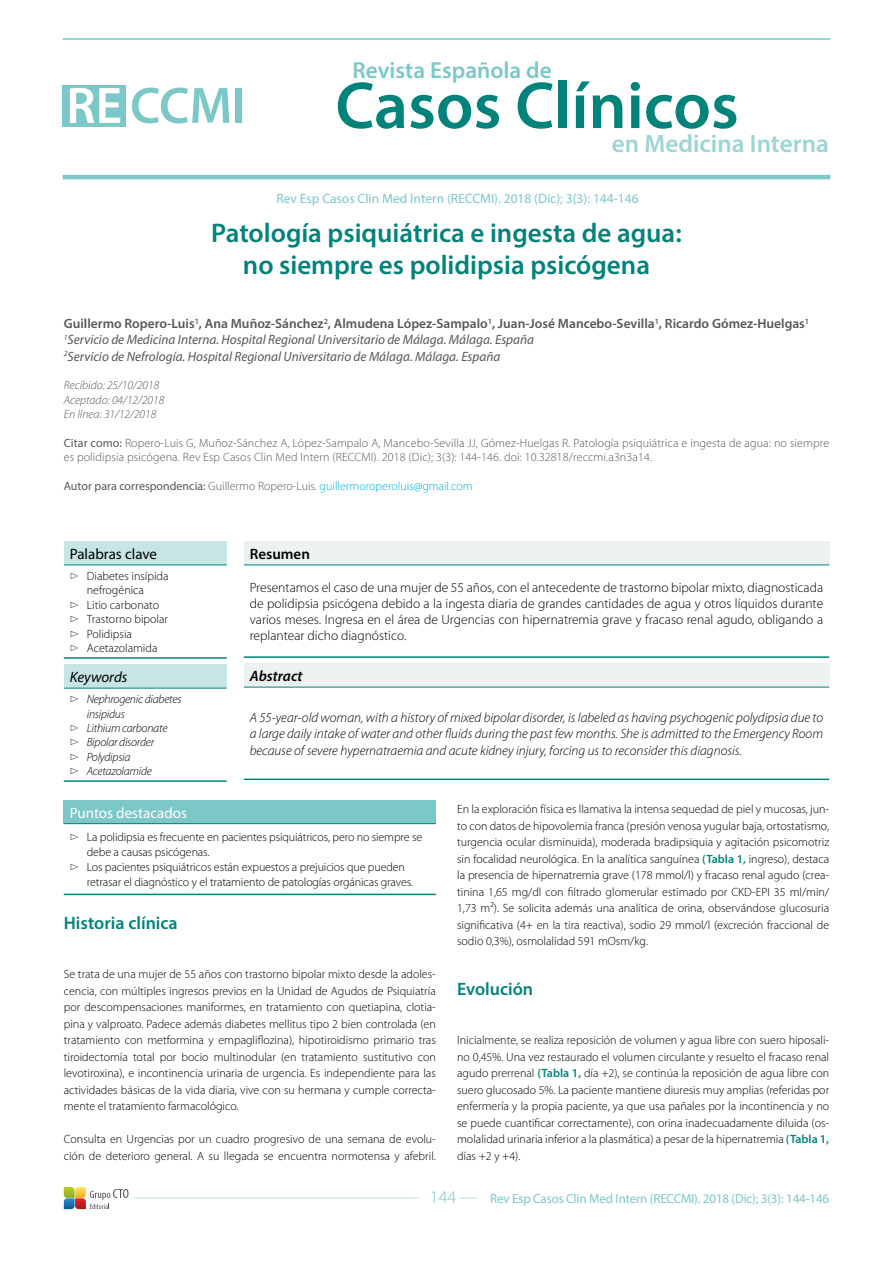
<style>
.page{position:relative;width:893px;height:1263px;background:#fff}
.page>*{position:absolute;margin:0;border:0;box-sizing:border-box;transform-origin:0 0}
.t1{font:600 66.75px "Myriad Pro";color:#00837b}
.t2{font:600 27px/32.4px "Myriad Pro";color:#00837b;text-align:center}
.t3{font:600 25.2px "Myriad Pro";color:#9dd4d4}
.t4{font:600 23.25px "Myriad Pro";color:#7cc8c9}
.t5{font:600 18px "Myriad Pro";color:#00837b}
.t6{font:300 18px "Myriad Pro";color:#7cc8c9}
.t7{font:15px "Myriad Pro";color:#fff}
.t8{font:15px "Myriad Pro";color:#000}
.t9{font:italic 15px "Myriad Pro";color:#000}
.t10{font:italic 600 15px "Myriad Pro";color:#000}
.t11{font:600 15px "Myriad Pro";color:#000}
.t12{font:300 13.5px/16.2px "Myriad Pro";color:#000;text-align:justify}
.t13{font:italic 300 13.5px/16.2px "Myriad Pro";color:#000;text-align:justify}
.t14{font:italic 13.5px/16.2px "Myriad Pro";color:#58585a}
.t15{font:13.5px "Myriad Pro";color:#7cc8c9}
.t16{font:13.2px "Myriad Pro";letter-spacing:-.01em;color:#7cc8c9}
.t17{font:300 12px/16.5px "Myriad Pro";color:#000;text-align:justify}
.t18{font:300 12px/14.4px "Myriad Pro";letter-spacing:.01em;color:#58585a}
.t19{font:italic 300 12px "Myriad Pro";letter-spacing:-.02em;color:#000}
.t20{font:300 12px "Myriad Pro";color:#00b0e6}
.t21{font:italic 300 12px/14.4px "Myriad Pro";color:#58585a}
.s1{font-weight:600;font-style:normal}
.s2{font-weight:400}
.s3{font-weight:400;color:#58585a}
.s4{color:#58585a}
.s5{font-weight:600;color:#00837b}
</style>
<div class="page">
<div style="left:63px;top:85px;width:63px;height:41px;background:#7cc8c9"></div>
<svg style="left:70px;top:88px;width:50px;height:35px"></svg>
<svg style="left:132px;top:88px;width:97px;height:35px"></svg>
<div style="left:236px;top:88px;width:6px;height:35px;background:#7cc8c9"></div>
<hr style="left:63px;top:38px;width:767px;height:2px;background:#7cc8c9">
<hr style="left:63px;top:175px;width:767px;height:4px;background:#7cc8c9">
<hr style="left:134px;top:1198px;width:285px;height:1px;background:#b9dfdf">
<svg style="left:460px;top:1198px;width:17px;height:1px"></svg>
<svg style="left:64px;top:1187px;width:65px;height:22px"></svg>
<div style="left:64px;top:542px;width:163px;height:23px;background:#c6e5e4"></div>
<hr style="left:64px;top:657px;width:163px;height:2px;background:#00837b">
<hr style="left:64px;top:564px;width:163px;height:1px;background:#00837b">
<div style="left:64px;top:665px;width:163px;height:23px;background:#c6e5e4"></div>
<hr style="left:64px;top:780px;width:163px;height:2px;background:#00837b">
<hr style="left:64px;top:688px;width:163px;height:1px;background:#00837b">
<div style="left:244px;top:542px;width:585px;height:23px;background:#ebf2f1"></div>
<hr style="left:244px;top:656px;width:585px;height:2px;background:#00837b">
<hr style="left:244px;top:564px;width:585px;height:1px;background:#00837b">
<div style="left:244px;top:664px;width:585px;height:23px;background:#ebf2f1"></div>
<hr style="left:244px;top:779px;width:585px;height:1px;background:#00837b">
<hr style="left:244px;top:687px;width:585px;height:1px;background:#00837b">
<div style="left:64px;top:800px;width:372px;height:24px;background:#7cc8c9"></div>
<hr style="left:64px;top:823px;width:372px;height:1px;background:#00837b">
<hr style="left:64px;top:894px;width:372px;height:1px;background:#00837b">
<h3 class="t4" style="left:352px;top:56px;width:201px">Revista Española de</h3>
<h1 class="t1" style="left:335px;top:63px;width:405px">Casos Clínicos</h1>
<h3 class="t3" style="left:612px;top:127px;width:218px">en Medicina Interna</h3>
<p class="t15" style="left:276px;top:190px;width:364px">Rev Esp Casos Clin Med Intern (RECCMI). 2018 (Dic); 3(3): 144-146</p>
<h2 class="t2" style="left:211px;top:216px;width:472px">Patología psiquiátrica e ingesta de agua: no siempre es polidipsia psicógena</h2>
<p class="t14" style="left:64px;top:315px;width:747px"><span class="s1">Guillermo Ropero-Luis</span><sup>1</sup><span class="s1">, Ana Muñoz-Sánchez</span><sup>2</sup><span class="s1">, Almudena López-Sampalo</span><sup>1</sup><span class="s1">, Juan-José Mancebo-Sevilla</span><sup>1</sup><span class="s1">, Ricardo Gómez-Huelgas</span><sup>1<br></sup><sup>1</sup>Servicio de Medicina Interna. Hospital Regional Universitario de Málaga. Málaga. España<br><sup>2</sup>Servicio de Nefrología. Hospital Regional Universitario de Málaga. Málaga. España</p>
<p class="t21" style="left:64px;top:378px;width:102px">Recibido: 25/10/2018<br>Aceptado: 04/12/2018<br>En línea: 31/12/2018</p>
<p class="t18" style="left:64px;top:436px;width:767px"><span class="s2">Citar como:</span> Ropero-Luis G, Muñoz-Sánchez A, López-Sampalo A, Mancebo-Sevilla JJ, Gómez-Huelgas R. Patología psiquiátrica e ingesta de agua: no siempre es polidipsia psicógena. Rev Esp Casos Clin Med Intern (RECCMI). 2018 (Dic); 3(3): 144-146. doi: 10.32818/reccmi.a3n3a14.</p>
<p class="t20" style="left:64px;top:480px;width:410px"><span class="s3">Autor para correspondencia:</span> <span class="s4">Guillermo Ropero-Luis.</span> guillermoroperoluis@gmail.com</p>
<p class="t8" style="left:70px;top:545px;width:89px">Palabras clave</p>
<p class="t17" style="left:70px;top:568px;width:100px">▻ Diabetes insípida</p>
<p class="t17" style="left:87px;top:582px;width:59px">nefrogénica</p>
<p class="t17" style="left:70px;top:597px;width:91px">▻ Litio carbonato</p>
<p class="t17" style="left:70px;top:611px;width:100px">▻ Trastorno bipolar</p>
<p class="t17" style="left:70px;top:625px;width:64px">▻ Polidipsia</p>
<p class="t17" style="left:70px;top:640px;width:89px">▻ Acetazolamida</p>
<p class="t9" style="left:70px;top:668px;width:59px">Keywords</p>
<p class="t19" style="left:70px;top:693px;width:113px">▻ Nephrogenic diabetes</p>
<p class="t19" style="left:87px;top:707px;width:40px">insipidus</p>
<p class="t19" style="left:70px;top:722px;width:99px">▻ Lithium carbonate</p>
<p class="t19" style="left:70px;top:736px;width:86px">▻ Bipolar disorder</p>
<p class="t19" style="left:70px;top:750px;width:62px">▻ Polydipsia</p>
<p class="t19" style="left:70px;top:765px;width:84px">▻ Acetazolamide</p>
<p class="t11" style="left:250px;top:544px;width:62px">Resumen</p>
<p class="t12" style="left:250px;top:579px;width:575px">Presentamos el caso de una mujer de 55 años, con el antecedente de trastorno bipolar mixto, diagnosticada de polidipsia psicógena debido a la ingesta diaria de grandes cantidades de agua y otros líquidos durante varios meses. Ingresa en el área de Urgencias con hipernatremia grave y fracaso renal agudo, obligando a replantear dicho diagnóstico.</p>
<p class="t10" style="left:250px;top:666px;width:54px">Abstract</p>
<p class="t13" style="left:250px;top:710px;width:575px">A 55-year-old woman, with a history of mixed bipolar disorder, is labeled as having psychogenic polydipsia due to a large daily intake of water and other fluids during the past few months. She is admitted to the Emergency Room because of severe hypernatraemia and acute kidney injury, forcing us to reconsider this diagnosis.</p>
<p class="t7" style="left:70px;top:803px;width:119px">Puntos destacados</p>
<p class="t17" style="left:70px;top:829px;width:354px">▻ La polidipsia es frecuente en pacientes psiquiátricos, pero no siempre se</p>
<p class="t17" style="left:87px;top:844px;width:124px">debe a causas psicógenas.</p>
<p class="t17" style="left:70px;top:859px;width:337px">▻ Los pacientes psiquiátricos están expuestos a prejuicios que pueden</p>
<p class="t17" style="left:87px;top:874px;width:328px">retrasar el diagnóstico y el tratamiento de patologías orgánicas graves.</p>
<h3 class="t5" style="left:64px;top:911px;width:116px">Historia clínica</h3>
<p class="t17" style="left:64px;top:966px;width:374px">Se trata de una mujer de 55 años con trastorno bipolar mixto desde la adoles&shy;cencia, con múltiples ingresos previos en la Unidad de Agudos de Psiquiatría por descompensaciones maniformes, en tratamiento con quetiapina, clotia&shy;pina y valproato. Padece además diabetes mellitus tipo 2 bien controlada (en tratamiento con metformina y empagliflozina), hipotiroidismo primario tras tiroidectomía total por bocio multinodular (en tratamiento sustitutivo con levotiroxina), e incontinencia urinaria de urgencia. Es independiente para las actividades básicas de la vida diaria, vive con su hermana y cumple correcta&shy;mente el tratamiento farmacológico.</p>
<p class="t17" style="left:64px;top:1131px;width:374px">Consulta en Urgencias por un cuadro progresivo de una semana de evolu&shy;ción de deterioro general. A su llegada se encuentra normotensa y afebril.</p>
<p class="t17" style="left:457px;top:801px;width:374px">En la exploración física es llamativa la intensa sequedad de piel y mucosas, jun&shy;to con datos de hipovolemia franca (presión venosa yugular baja, ortostatismo, turgencia ocular disminuida), moderada bradipsiquia y agitación psicomotriz sin focalidad neurológica. En la analítica sanguínea <span class="s5">(Tabla 1,</span> ingreso), destaca la presencia de hipernatremia grave (178 mmol/l) y fracaso renal agudo (crea&shy;tinina 1,65 mg/dl con filtrado glomerular estimado por CKD-EPI 35 ml/min/ 1,73 m²). Se solicita además una analítica de orina, observándose glucosuria significativa (4+ en la tira reactiva), sodio 29 mmol/l (excreción fraccional de sodio 0,3%), osmolalidad 591 mOsm/kg.</p>
<h3 class="t5" style="left:457px;top:977px;width:78px">Evolución</h3>
<p class="t17" style="left:457px;top:1032px;width:374px">Inicialmente, se realiza reposición de volumen y agua libre con suero hiposali&shy;no 0,45%. Una vez restaurado el volumen circulante y resuelto el fracaso renal agudo prerrenal <span class="s5">(Tabla 1,</span> día +2), se continúa la reposición de agua libre con suero glucosado 5%. La paciente mantiene diuresis muy amplias (referidas por enfermería y la propia paciente, ya que usa pañales por la incontinencia y no se puede cuantificar correctamente), con orina inadecuadamente diluida (os&shy;molalidad urinaria inferior a la plasmática) a pesar de la hipernatremia <span class="s5">(Tabla 1, </span>días +2 y +4).</p>
<h3 class="t6" style="left:430px;top:1187px;width:28px">144</h3>
<p class="t16" style="left:490px;top:1190px;width:340px">Rev Esp Casos Clin Med Intern (RECCMI). 2018 (Dic); 3(3): 144-146</p>
</div>
